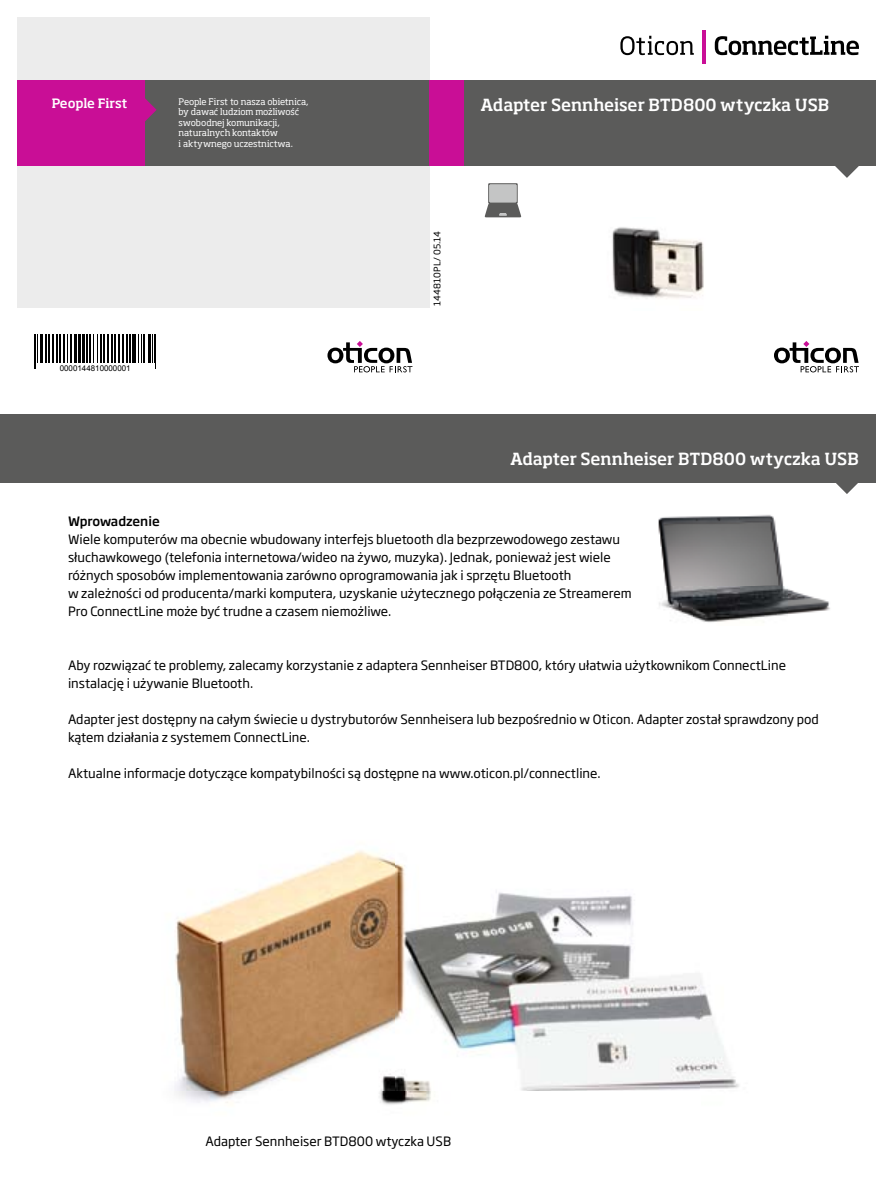
<style>
.page{position:relative;width:893px;height:1191px;background:#fff}
.page>*{position:absolute;margin:0;border:0;box-sizing:border-box;transform-origin:0 0}
.t1{font:500 16.5px "Soho Pro";letter-spacing:-.005em;color:#fff}
.t2{font:12.75px/18px "Soho Gothic Pro";color:#000}
.t3{font:500 12.75px "Soho Gothic Pro";color:#000}
.t4{font:500 12.75px "Soho Pro";letter-spacing:-.015em;color:#fff}
.t5{font:9px/10.5px "Soho Pro";letter-spacing:-.015em;color:#fff}
.t6{font:9px "Soho Gothic Pro";letter-spacing:.025em;color:#000}
.t7{font:7.95px "Arial";color:#000}
</style>
<div class="page">
<div style="left:463px;top:81px;width:413px;height:85px;background:#5b5b5a"></div>
<svg style="left:835px;top:166px;width:24px;height:12px"></svg>
<svg style="left:620px;top:36px;width:74px;height:19px"></svg>
<hr style="left:702px;top:30px;width:3px;height:34px;background:#c90e96">
<svg style="left:715px;top:36px;width:144px;height:19px"></svg>
<div style="left:17px;top:17px;width:412px;height:291px;background:#ececec"></div>
<div style="left:17px;top:81px;width:425px;height:85px;background:#5b5b5a"></div>
<div style="left:429px;top:81px;width:34px;height:85px;background:#c90e96"></div>
<div style="left:17px;top:81px;width:128px;height:85px;background:#c90e96"></div>
<svg style="left:327px;top:341px;width:85px;height:31px"></svg>
<svg style="left:774px;top:341px;width:85px;height:31px"></svg>
<svg style="left:145px;top:98px;width:12px;height:24px"></svg>
<div style="left:0;top:414px;width:876px;height:68px;background:#5b5b5a"></div>
<svg style="left:835px;top:482px;width:24px;height:12px"></svg>
<svg style="left:485px;top:183px;width:36px;height:34px"></svg>
<hr style="left:34px;top:334px;width:1px;height:35px;background:#000">
<hr style="left:35px;top:334px;width:1px;height:35px;background:#000">
<hr style="left:37px;top:334px;width:1px;height:35px;background:#000">
<hr style="left:40px;top:334px;width:1px;height:35px;background:#000">
<hr style="left:41px;top:334px;width:1px;height:35px;background:#000">
<hr style="left:42px;top:334px;width:1px;height:35px;background:#000">
<hr style="left:45px;top:334px;width:1px;height:35px;background:#000">
<hr style="left:46px;top:334px;width:1px;height:35px;background:#000">
<hr style="left:48px;top:334px;width:1px;height:35px;background:#000">
<hr style="left:49px;top:334px;width:1px;height:35px;background:#000">
<hr style="left:52px;top:334px;width:1px;height:35px;background:#000">
<hr style="left:53px;top:334px;width:1px;height:35px;background:#000">
<hr style="left:56px;top:334px;width:1px;height:35px;background:#000">
<hr style="left:57px;top:334px;width:1px;height:35px;background:#000">
<hr style="left:59px;top:334px;width:1px;height:35px;background:#000">
<hr style="left:60px;top:334px;width:1px;height:35px;background:#000">
<hr style="left:63px;top:334px;width:1px;height:35px;background:#000">
<hr style="left:64px;top:334px;width:1px;height:35px;background:#000">
<hr style="left:67px;top:334px;width:1px;height:35px;background:#000">
<hr style="left:70px;top:334px;width:1px;height:35px;background:#000">
<hr style="left:71px;top:334px;width:1px;height:35px;background:#000">
<hr style="left:74px;top:334px;width:1px;height:35px;background:#000">
<hr style="left:75px;top:334px;width:1px;height:35px;background:#000">
<hr style="left:76px;top:334px;width:1px;height:35px;background:#000">
<hr style="left:78px;top:334px;width:1px;height:35px;background:#000">
<hr style="left:79px;top:334px;width:1px;height:35px;background:#000">
<hr style="left:80px;top:334px;width:1px;height:35px;background:#000">
<hr style="left:82px;top:334px;width:1px;height:35px;background:#000">
<hr style="left:83px;top:334px;width:1px;height:35px;background:#000">
<hr style="left:84px;top:334px;width:1px;height:35px;background:#000">
<hr style="left:86px;top:334px;width:1px;height:35px;background:#000">
<hr style="left:87px;top:334px;width:1px;height:35px;background:#000">
<hr style="left:89px;top:334px;width:1px;height:35px;background:#000">
<hr style="left:90px;top:334px;width:1px;height:35px;background:#000">
<hr style="left:93px;top:334px;width:1px;height:35px;background:#000">
<hr style="left:97px;top:334px;width:1px;height:35px;background:#000">
<hr style="left:100px;top:334px;width:1px;height:35px;background:#000">
<hr style="left:101px;top:334px;width:1px;height:35px;background:#000">
<hr style="left:103px;top:334px;width:1px;height:35px;background:#000">
<hr style="left:104px;top:334px;width:1px;height:35px;background:#000">
<hr style="left:107px;top:334px;width:1px;height:35px;background:#000">
<hr style="left:108px;top:334px;width:1px;height:35px;background:#000">
<hr style="left:111px;top:334px;width:1px;height:35px;background:#000">
<hr style="left:112px;top:334px;width:1px;height:35px;background:#000">
<hr style="left:114px;top:334px;width:1px;height:35px;background:#000">
<hr style="left:115px;top:334px;width:1px;height:35px;background:#000">
<hr style="left:118px;top:334px;width:1px;height:35px;background:#000">
<hr style="left:119px;top:334px;width:1px;height:35px;background:#000">
<hr style="left:122px;top:334px;width:1px;height:35px;background:#000">
<hr style="left:123px;top:334px;width:1px;height:35px;background:#000">
<hr style="left:126px;top:334px;width:1px;height:35px;background:#000">
<hr style="left:127px;top:334px;width:1px;height:35px;background:#000">
<hr style="left:129px;top:334px;width:1px;height:35px;background:#000">
<hr style="left:130px;top:334px;width:1px;height:35px;background:#000">
<hr style="left:132px;top:334px;width:1px;height:35px;background:#000">
<hr style="left:133px;top:334px;width:1px;height:35px;background:#000">
<hr style="left:134px;top:334px;width:1px;height:35px;background:#000">
<hr style="left:135px;top:334px;width:1px;height:35px;background:#000">
<hr style="left:138px;top:334px;width:1px;height:35px;background:#000">
<hr style="left:141px;top:334px;width:1px;height:35px;background:#000">
<hr style="left:143px;top:334px;width:1px;height:35px;background:#000">
<hr style="left:144px;top:334px;width:1px;height:35px;background:#000">
<hr style="left:148px;top:334px;width:1px;height:35px;background:#000">
<hr style="left:149px;top:334px;width:1px;height:35px;background:#000">
<hr style="left:150px;top:334px;width:1px;height:35px;background:#000">
<hr style="left:152px;top:334px;width:1px;height:35px;background:#000">
<hr style="left:154px;top:334px;width:1px;height:35px;background:#000">
<hr style="left:155px;top:334px;width:1px;height:35px;background:#000">
<div style="left:36px;top:363px;width:118px;height:8px;background:#fff"></div>
<img style="left:175px;top:850px;width:564px;height:255px">
<img style="left:658px;top:514px;width:172px;height:109px">
<img style="left:612px;top:227px;width:92px;height:71px">
<p class="t4" style="left:52px;top:94px;width:77px">People First</p>
<p class="t5" style="left:179px;top:96px;width:132px">People First to nasza obietnica, by dawać ludziom możliwość swobodnej komunikacji, naturalnych kontaktów<br>i aktywnego uczestnictwa.</p>
<p class="t7" style="left:60px;top:363px;width:72px">0000144810000001</p>
<p class="t1" style="left:480px;top:93px;width:350px">Adapter Sennheiser BTD800 wtyczka USB</p>
<p class="t6" style="left:430px;top:306px;width:77px;rotate:-90deg">144810PL/ 05.14</p>
<p class="t1" style="left:510px;top:447px;width:350px">Adapter Sennheiser BTD800 wtyczka USB</p>
<p class="t3" style="left:68px;top:511px;width:93px">Wprowadzenie</p>
<p class="t2" style="left:68px;top:530px;width:565px">Wiele komputerów ma obecnie wbudowany interfejs bluetooth dla bezprzewodowego zestawu słuchawkowego (telefonia internetowa/wideo na żywo, muzyka). Jednak, ponieważ jest wiele różnych sposobów implementowania zarówno oprogramowania jak i sprzętu Bluetooth<br>w zależności od producenta/marki komputera, uzyskanie użytecznego połączenia ze Streamerem Pro ConnectLine może być trudne a czasem niemożliwe.</p>
<p class="t2" style="left:68px;top:656px;width:719px">Aby rozwiązać te problemy, zalecamy korzystanie z adaptera Sennheiser BTD800, który ułatwia użytkownikom ConnectLine instalację i używanie Bluetooth.</p>
<p class="t2" style="left:68px;top:710px;width:752px">Adapter jest dostępny na całym świecie u dystrybutorów Sennheisera lub bezpośrednio w Oticon. Adapter został sprawdzony pod kątem działania z systemem ConnectLine.</p>
<p class="t2" style="left:68px;top:764px;width:534px">Aktualne informacje dotyczące kompatybilności są dostępne na www.oticon.pl/connectline.</p>
<p class="t2" style="left:206px;top:1131px;width:247px">Adapter Sennheiser BTD800 wtyczka USB</p>
</div>
